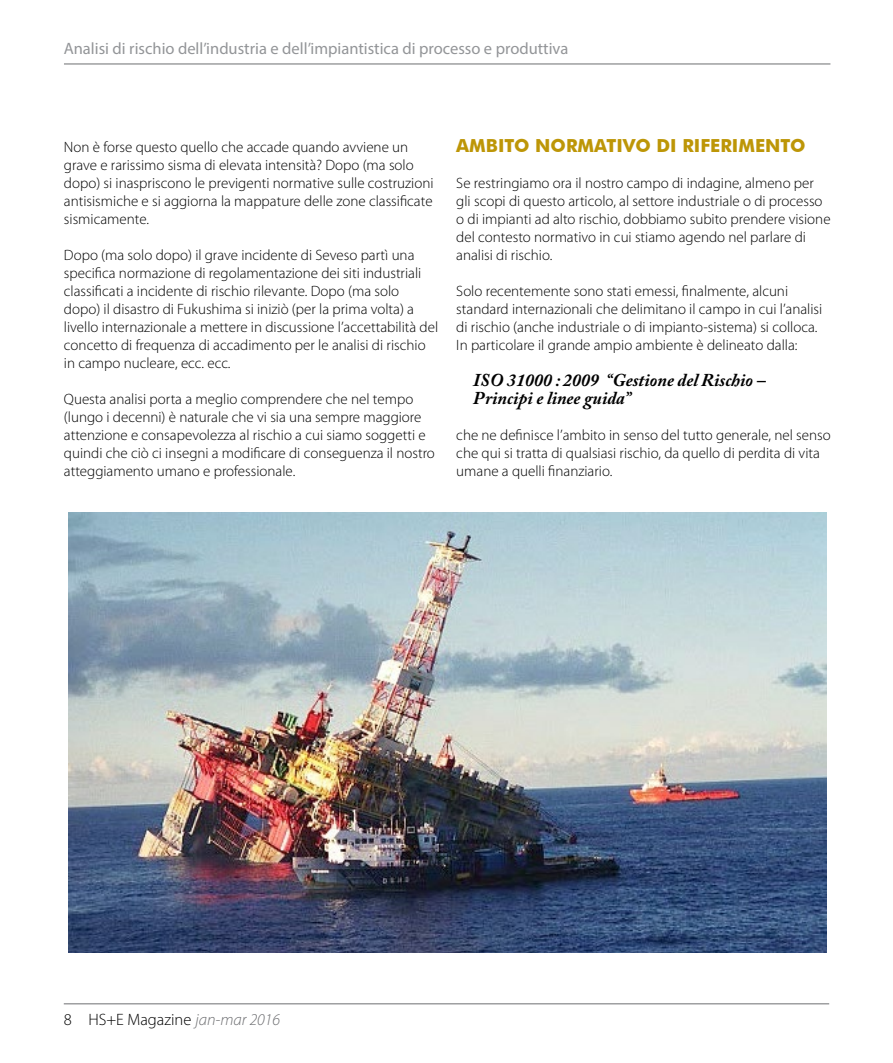
<style>
.page{position:relative;width:893px;height:1063px;background:#fff}
.page>*{position:absolute;margin:0;border:0;box-sizing:border-box;transform-origin:0 0}
.t1{font:italic 700 18px/18px "Adobe Caslon Pro";color:#000}
.t2{font:700 18px "Futura BT";color:#bd9607}
.t3{font:16.5px "Myriad Pro";color:#939598}
.t4{font:300 16.5px "Myriad Pro";color:#000}
.t5{font:300 15px/18px "Myriad Pro";color:#000}
.s1{font-style:italic;color:#6d6e71}
</style>
<div class="page">
<img style="left:68px;top:512px;width:758px;height:440px">
<hr style="left:64px;top:1004px;width:765px;height:1px;background:#6d6e71">
<hr style="left:64px;top:64px;width:766px;height:1px;background:#6d6e71">
<p class="t3" style="left:64px;top:38px;width:506px">Analisi di rischio dell’industria e dell’impiantistica di processo e produttiva</p>
<p class="t5" style="left:64px;top:139px;width:371px">Non è forse questo quello che accade quando avviene un grave e rarissimo sisma di elevata intensità? Dopo (ma solo dopo) si inaspriscono le previgenti normative sulle costruzioni antisismiche e si aggiorna la mappature delle zone classificate sismicamente.</p>
<p class="t5" style="left:64px;top:247px;width:376px">Dopo (ma solo dopo) il grave incidente di Seveso partì una specifica normazione di regolamentazione dei siti industriali classificati a incidente di rischio rilevante. Dopo (ma solo dopo) il disastro di Fukushima si iniziò (per la prima volta) a livello internazionale a mettere in discussione l’accettabilità del concetto di frequenza di accadimento per le analisi di rischio in campo nucleare, ecc. ecc.</p>
<p class="t5" style="left:64px;top:391px;width:372px">Questa analisi porta a meglio comprendere che nel tempo (lungo i decenni) è naturale che vi sia una sempre maggiore attenzione e consapevolezza al rischio a cui siamo soggetti e quindi che ciò ci insegni a modificare di conseguenza il nostro atteggiamento umano e professionale.</p>
<p class="t2" style="left:456px;top:135px;width:351px">AMBITO NORMATIVO DI RIFERIMENTO</p>
<p class="t5" style="left:456px;top:175px;width:376px">Se restringiamo ora il nostro campo di indagine, almeno per gli scopi di questo articolo, al settore industriale o di processo o di impianti ad alto rischio, dobbiamo subito prendere visione del contesto normativo in cui stiamo agendo nel parlare di analisi di rischio.</p>
<p class="t5" style="left:456px;top:283px;width:367px">Solo recentemente sono stati emessi, finalmente, alcuni standard internazionali che delimitano il campo in cui l’analisi di rischio (anche industriale o di impianto-sistema) si colloca.<br>In particolare il grande ampio ambiente è delineato dalla:</p>
<p class="t1" style="left:473px;top:371px;width:294px">ISO 31000 : 2009 “Gestione del Rischio –<br>Principi e linee guida”</p>
<p class="t5" style="left:456px;top:427px;width:376px">che ne definisce l’ambito in senso del tutto generale, nel senso che qui si tratta di qualsiasi rischio, da quello di perdita di vita umane a quelli finanziario.</p>
<p class="t4" style="left:64px;top:1011px;width:218px">8 HS+E Magazine <span class="s1">jan-mar 2016</span></p>
</div>
